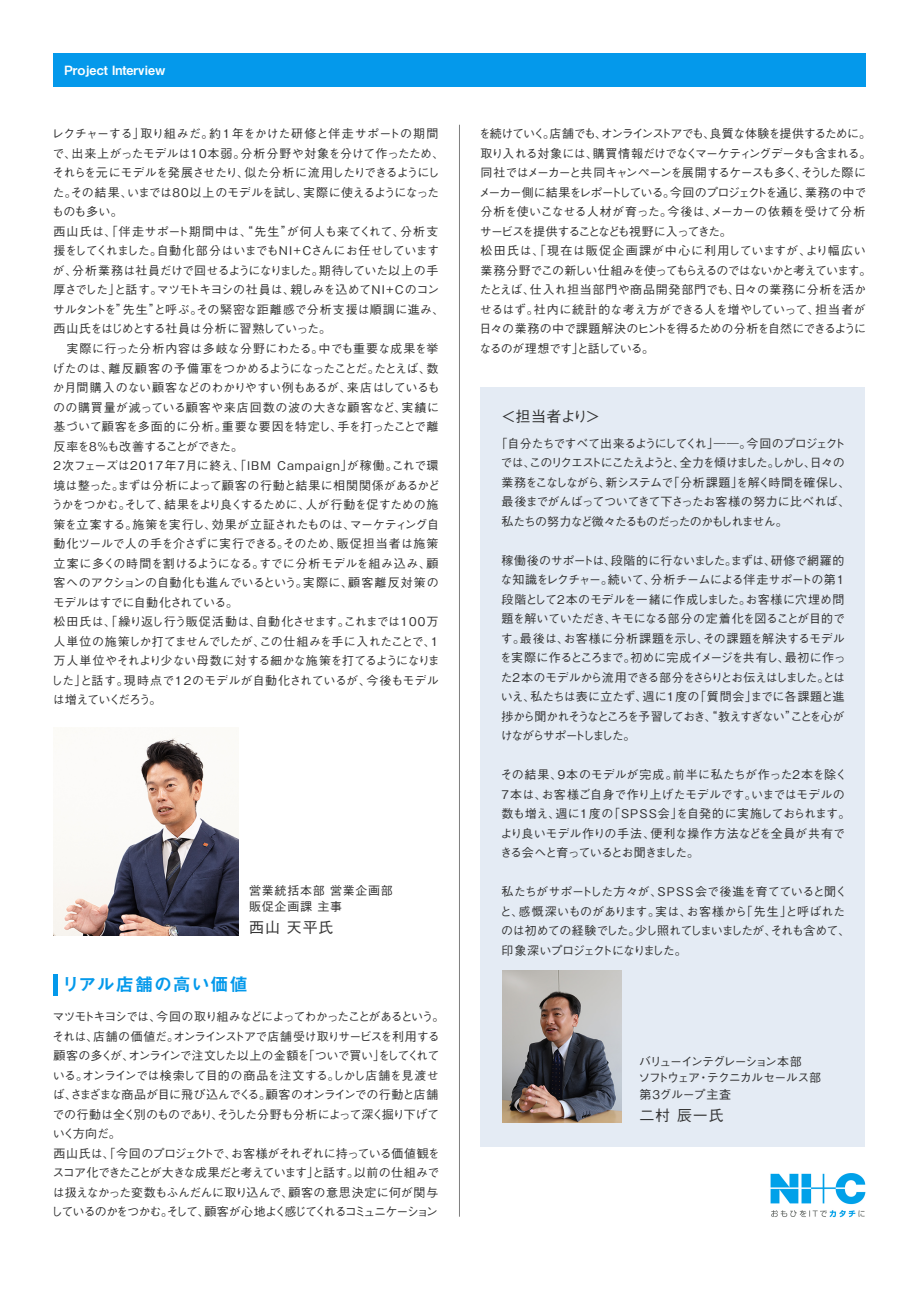
<style>
.page{position:relative;width:919px;height:1289px;background:#fff}
.page>*{position:absolute;margin:0;border:0;box-sizing:border-box;transform-origin:0 0}
.t1{font:18px "Midashi Go Pro MB31";letter-spacing:.045em;color:#0499eb}
.t2{font:500 15px "Gothic BBB Pro";letter-spacing:.055em;color:#333}
.t3{font:12.75px "Midashi Go Pro MB31";color:#fff}
.t4{font:500 12px/19.5px "Gothic BBB Pro";letter-spacing:-.015em;color:#333}
.t5{font:500 12px/19.5px "Gothic BBB Pro";letter-spacing:-.035em;color:#333}
.t6{font:500 12px/19.5px "Gothic BBB Pro";letter-spacing:-.065em;color:#333}
.t7{font:500 12px/19.5px "Gothic BBB Pro";letter-spacing:-.08em;color:#333}
.t8{font:500 12px/19.5px "Gothic BBB Pro";letter-spacing:-.005em;color:#333}
.t9{font:500 12px/16.5px "Gothic BBB Pro";letter-spacing:.055em;color:#333}
</style>
<div class="page">
<img style="left:770px;top:1173px;width:96px;height:45px">
<div style="left:480px;top:388px;width:385px;height:758px;background:#e4ebf4"></div>
<div style="left:53px;top:53px;width:812px;height:33px;background:#0499eb"></div>
<hr style="left:459px;top:125px;width:1px;height:1091px;background:#7f7f7f">
<div style="left:53px;top:974px;width:5px;height:21px;background:#0499eb"></div>
<img style="left:54px;top:735px;width:184px;height:200px">
<img style="left:502px;top:970px;width:119px;height:152px">
<p class="t3" style="left:64px;top:60px;width:103px">Project Interview</p>
<p class="t4" style="left:51px;top:123px;width:395px">レクチャーする」取り組みだ。約1年をかけた研修と伴走サポートの期間で、出来上がったモデルは10本弱。分析分野や対象を分けて作ったため、それらを元にモデルを発展させたり、似た分析に流用したりできるようにした。その結果、いまでは80以上のモデルを試し、実際に使えるようになったものも多い。<br>西山氏は、「伴走サポート期間中は、“先生”が何人も来てくれて、分析支援をしてくれました。自動化部分はいまでもNI+Cさんにお任せしていますが、分析業務は社員だけで回せるようになりました。期待していた以上の手厚さでした」と話す。マツモトキヨシの社員は、親しみを込めてNI+Cのコンサルタントを”先生”と呼ぶ。その緊密な距離感で分析支援は順調に進み、西山氏をはじめとする社員は分析に習熟していった。<br>　実際に行った分析内容は多岐な分野にわたる。中でも重要な成果を挙げたのは、離反顧客の予備軍をつかめるようになったことだ。たとえば、数か月間購入のない顧客などのわかりやすい例もあるが、来店はしているものの購買量が減っている顧客や来店回数の波の大きな顧客など、実績に基づいて顧客を多面的に分析。重要な要因を特定し、手を打ったことで離反率を8％も改善することができた。<br>2次フェーズは2017年7月に終え、「IBM Campaign」が稼働。これで環境は整った。まずは分析によって顧客の行動と結果に相関関係があるかどうかをつかむ。そして、結果をより良くするために、人が行動を促すための施策を立案する。施策を実行し、効果が立証されたものは、マーケティング自動化ツールで人の手を介さずに実行できる。そのため、販促担当者は施策立案に多くの時間を割けるようになる。すでに分析モデルを組み込み、顧客へのアクションの自動化も進んでいるという。実際に、顧客離反対策のモデルはすでに自動化されている。<br>松田氏は、「繰り返し行う販促活動は、自動化させます。これまでは100万人単位の施策しか打てませんでしたが、この仕組みを手に入れたことで、1万人単位やそれより少ない母数に対する細かな施策を打てるようになりました」と話す。現時点で12のモデルが自動化されているが、今後もモデルは増えていくだろう。</p>
<p class="t9" style="left:249px;top:880px;width:145px">営業統括本部 営業企画部販促企画課 主事</p>
<p class="t2" style="left:249px;top:915px;width:86px">西山 天平氏</p>
<h1 class="t1" style="left:62px;top:969px;width:187px">リアル店舗の高い価値</h1>
<p class="t6" style="left:51px;top:1005px;width:395px">マツモトキヨシでは、今回の取り組みなどによってわかったことがあるという。それは、店舗の価値だ。オンラインストアで店舗受け取りサービスを利用する顧客の多くが、オンラインで注文した以上の金額を「ついで買い」をしてくれている。オンラインでは検索して目的の商品を注文する。しかし店舗を見渡せば、さまざまな商品が目に飛び込んでくる。顧客のオンラインでの行動と店舗での行動は全く別のものであり、そうした分野も分析によって深く掘り下げていく方向だ。<br>西山氏は、「今回のプロジェクトで、お客様がそれぞれに持っている価値観をスコア化できたことが大きな成果だと考えています」と話す。以前の仕組みでは扱えなかった変数もふんだんに取り込んで、顧客の意思決定に何が関与しているのかをつかむ。そして、顧客が心地よく感じてくれるコミュニケーション</p>
<p class="t5" style="left:478px;top:123px;width:394px">を続けていく。店舗でも、オンラインストアでも、良質な体験を提供するために。取り入れる対象には、購買情報だけでなくマーケティングデータも含まれる。同社ではメーカーと共同キャンペーンを展開するケースも多く、そうした際にメーカー側に結果をレポートしている。今回のプロジェクトを通じ、業務の中で分析を使いこなせる人材が育った。今後は、メーカーの依頼を受けて分析サービスを提供することなども視野に入ってきた。<br>松田氏は、「現在は販促企画課が中心に利用していますが、より幅広い業務分野でこの新しい仕組みを使ってもらえるのではないかと考えています。たとえば、仕入れ担当部門や商品開発部門でも、日々の業務に分析を活かせるはず。社内に統計的な考え方ができる人を増やしていって、担当者が日々の業務の中で課題解決のヒントを得るための分析を自然にできるようになるのが理想です」と話している。</p>
<p class="t2" style="left:501px;top:404px;width:100px">＜担当者より＞</p>
<p class="t7" style="left:500px;top:432px;width:351px;text-indent:-5px">「自分たちですべて出来るようにしてくれ」――。今回のプロジェクトでは、このリクエストにこたえようと、全力を傾けました。しかし、日々の業務をこなしながら、新システムで「分析課題」を解く時間を確保し、最後までがんばってついてきて下さったお客様の努力に比べれば、私たちの努力など微々たるものだったのかもしれません。</p>
<p class="t5" style="left:500px;top:549px;width:347px;text-align:justify">稼働後のサポートは、段階的に行ないました。まずは、研修で網羅的な知識をレクチャー。続いて、分析チームによる伴走サポートの第1段階として2本のモデルを一緒に作成しました。お客様に穴埋め問題を解いていただき、キモになる部分の定着化を図ることが目的です。最後は、お客様に分析課題を示し、その課題を解決するモデルを実際に作るところまで。初めに完成イメージを共有し、最初に作った2本のモデルから流用できる部分をさらりとお伝えはしました。とはいえ、私たちは表に立たず、週に1度の「質問会」までに各課題と進捗から聞かれそうなところを予習しておき、“教えすぎない”ことを心がけながらサポートしました。</p>
<p class="t8" style="left:500px;top:763px;width:352px">その結果、9本のモデルが完成。前半に私たちが作った2本を除く<br>7本は、お客様ご自身で作り上げたモデルです。いまではモデルの数も増え、週に1度の「SPSS会」を自発的に実施しておられます。より良いモデル作りの手法、便利な操作方法などを全員が共有できる会へと育っているとお聞きました。</p>
<p class="t5" style="left:500px;top:880px;width:352px">私たちがサポートした方々が、SPSS会で後進を育てていると聞くと、感慨深いものがあります。実は、お客様から「先生」と呼ばれたのは初めての経験でした。少し照れてしまいましたが、それも含めて、印象深いプロジェクトになりました。</p>
<p class="t7" style="left:638px;top:1051px;width:185px;line-height:16.5px">バリューインテグレーション本部<br>ソフトウェア・テクニカルセールス部第3グループ主査</p>
<p class="t2" style="left:639px;top:1103px;width:86px">二村 辰一氏</p>
</div>
